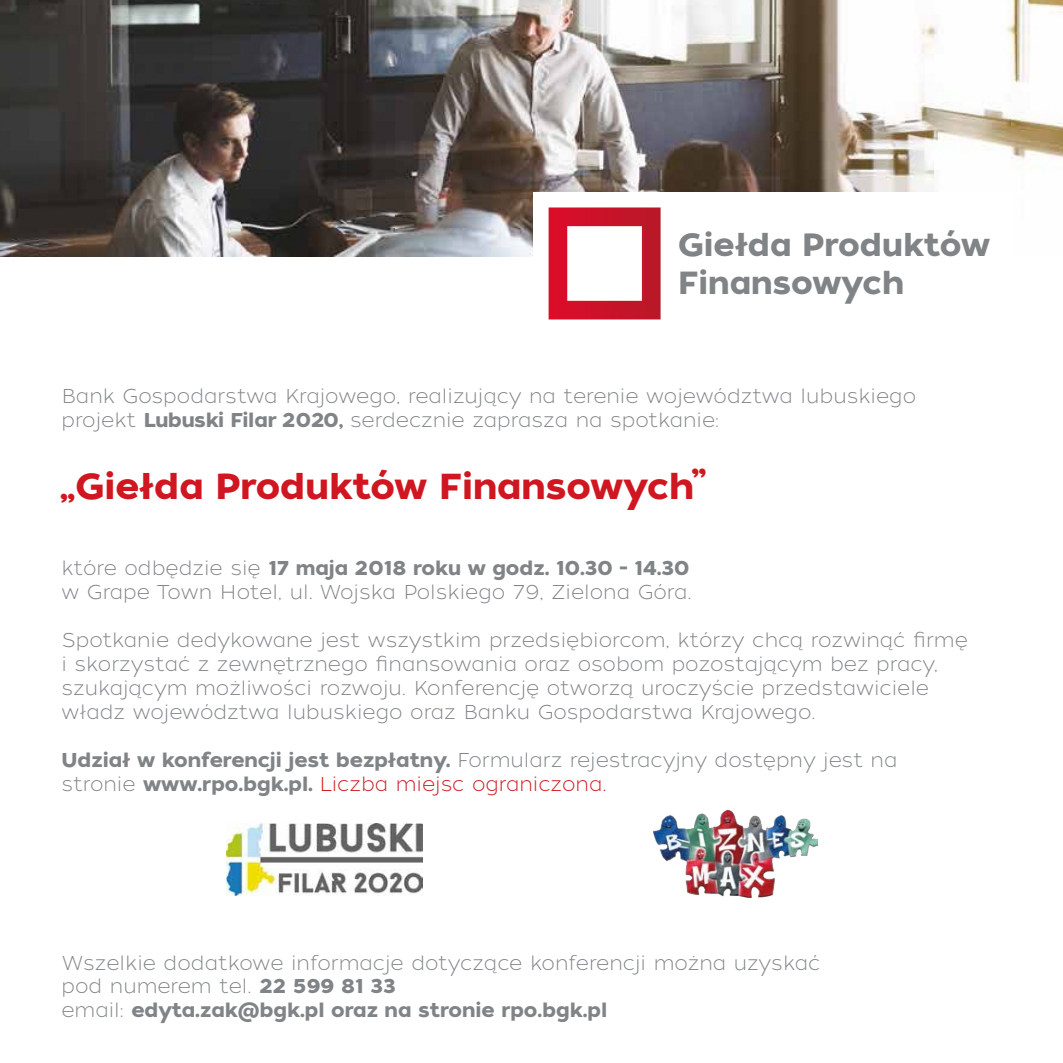
<style>
.page{position:relative;width:1063px;height:1063px;background:#fff}
.page>*{position:absolute;margin:0;border:0;box-sizing:border-box;transform-origin:0 0}
.t1{font:36px "Tide Sans 600 Bunny";color:#d01620}
.t2{font:32px/38.5px "Tide Sans 600 Bunny";color:#808486}
.t3{font:20px/24px "Tide Sans 200 Lil Mondo";color:#808486}
.t4{font:20px/24px "Tide Sans 600 Bunny";color:#808486}
.s1{font-family:"Tide Sans 600 Bunny"}
.s2{font-family:"Tide Sans 200 Lil Mondo"}
.s3{font-family:"Tide Sans 200 Lil Mondo";color:#d01620}
</style>
<div class="page">
<img style="left:0;top:0;width:1062px;height:256px">
<div style="left:533px;top:192px;width:478px;height:112px;background:#fff"></div>
<svg style="left:548px;top:207px;width:112px;height:112px"></svg>
<img style="left:226px;top:823px;width:197px;height:72px">
<img style="left:653px;top:810px;width:164px;height:87px">
<h2 class="t2" style="left:678px;top:228px;width:313px">Giełda Produktów<br>Finansowych</h2>
<p class="t3" style="left:61px;top:385px;width:856px">Bank Gospodarstwa Krajowego, realizujący na terenie województwa lubuskiego projekt <span class="s1">Lubuski Filar 2020,</span> serdecznie zaprasza na spotkanie:</p>
<h1 class="t1" style="left:60px;top:471px;width:646px">„Giełda Produktów Finansowych”</h1>
<p class="t4" style="left:61px;top:558px;width:629px"><span class="s2">które odbędzie się</span> 17 maja 2018 roku w godz. 10.30 - 14.30</p>
<p class="t3" style="left:61px;top:582px;width:632px">w Grape Town Hotel, ul. Wojska Polskiego 79, Zielona Góra.</p>
<p class="t3" style="left:61px;top:630px;width:907px">Spotkanie dedykowane jest wszystkim przedsiębiorcom, którzy chcą rozwinąć firmę i skorzystać z zewnętrznego finansowania oraz osobom pozostającym bez pracy, szukającym możliwości rozwoju. Konferencję otworzą uroczyście przedstawiciele władz województwa lubuskiego oraz Banku Gospodarstwa Krajowego.</p>
<p class="t4" style="left:61px;top:750px;width:837px">Udział w konferencji jest bezpłatny. <span class="s2">Formularz rejestracyjny dostępny jest na stronie</span> www.rpo.bgk.pl. <span class="s3">Liczba miejsc ograniczona.</span></p>
<p class="t3" style="left:62px;top:952px;width:759px">Wszelkie dodatkowe informacje dotyczące konferencji można uzyskać</p>
<p class="t3" style="left:61px;top:976px;width:336px">pod numerem tel. <span class="s1">22 599 81 33</span></p>
<p class="t4" style="left:61px;top:1000px;width:547px"><span class="s2">email:</span> edyta.zak@bgk.pl oraz na stronie rpo.bgk.pl</p>
</div>
